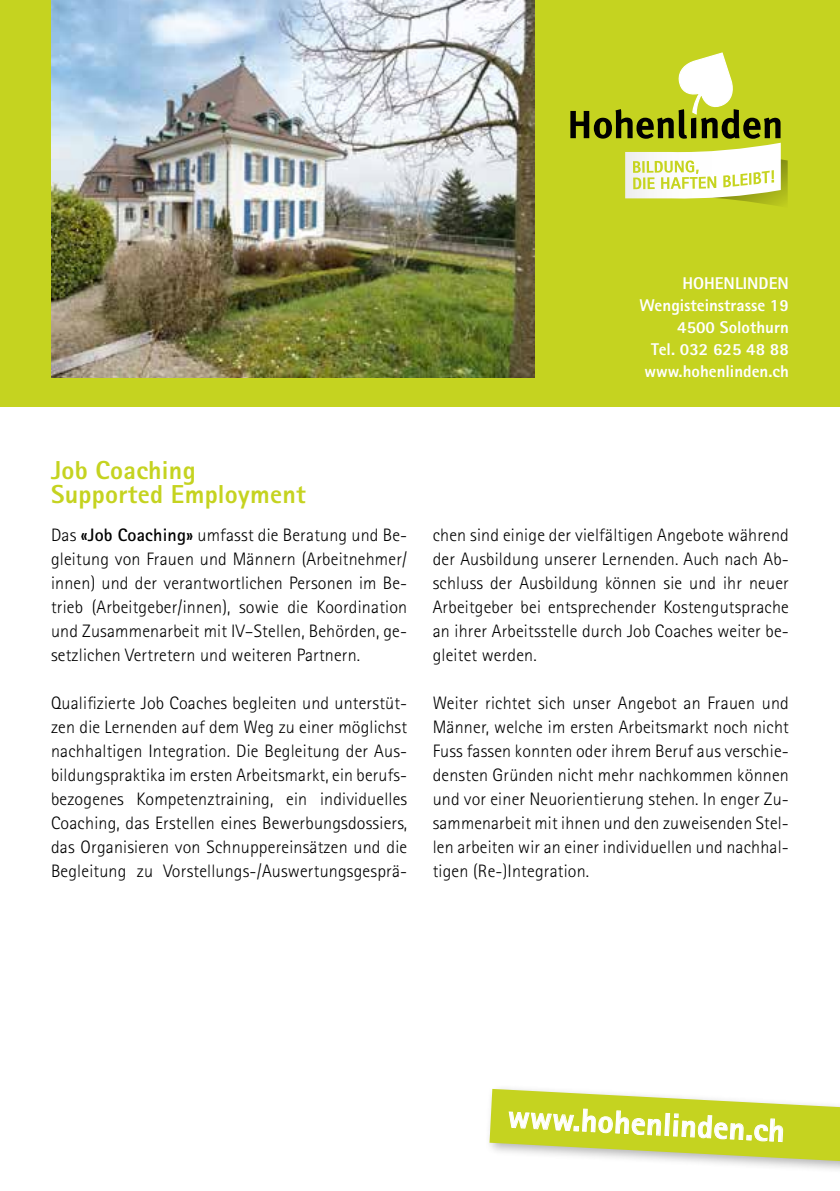
<style>
.page{position:relative;width:840px;height:1191px;background:#fff}
.page>*{position:absolute;margin:0;border:0;box-sizing:border-box;transform-origin:0 0}
.t1{font:800 32px "Rotis Sans Serif";color:#fff}
.t2{font:800 26px/24px "Rotis Sans Serif";letter-spacing:.01em;color:#c5d320}
.t3{font:300 18px/24px "Rotis Sans Serif";letter-spacing:.01em;color:#000;text-align:justify}
.t4{font:800 17px/22px "Rotis Sans Serif";color:#fff;text-align:right}
.s1{font-weight:700}
</style>
<div class="page">
<div style="left:484px;top:1083px;width:355px;height:97px;background:#000;opacity:.3"></div>
<svg style="left:489px;top:1089px;width:350px;height:72px"></svg>
<div style="left:0;top:0;width:839px;height:407px;background:#c5d320"></div>
<img style="left:51px;top:0;width:483px;height:377px">
<svg style="left:570px;top:52px;width:217px;height:154px"></svg>
<p class="t4" style="left:639px;top:272px;width:151px">HOHENLINDEN<br>Wengisteinstrasse 19<br>4500 Solothurn<br>Tel. 032 625 48 88 www.hohenlinden.ch</p>
<h2 class="t2" style="left:51px;top:458px;width:256px">Job Coaching<br>Supported Employment</h2>
<p class="t3" style="left:51px;top:523px;width:357px">Das <span class="s1">«Job Coaching»</span> umfasst die Beratung und Be&shy;gleitung von Frauen und Männern (Arbeitnehmer/ innen) und der verantwortlichen Personen im Be&shy;trieb (Arbeitgeber/innen), sowie die Koordination und Zusammenarbeit mit IV–Stellen, Behörden, ge&shy;setzlichen Vertretern und weiteren Partnern.</p>
<p class="t3" style="left:51px;top:691px;width:357px">Qualifizierte Job Coaches begleiten und unterstüt&shy;zen die Lernenden auf dem Weg zu einer möglichst nachhaltigen Integration. Die Begleitung der Aus&shy;bildungspraktika im ersten Arbeitsmarkt, ein berufs&shy;bezogenes Kompetenztraining, ein individuelles Coaching, das Erstellen eines Bewerbungsdossiers, das Organisieren von Schnuppereinsätzen und die Begleitung zu Vorstellungs-/Auswertungsgesprä-</p>
<p class="t3" style="left:432px;top:523px;width:357px">chen sind einige der vielfältigen Angebote während der Ausbildung unserer Lernenden. Auch nach Ab&shy;schluss der Ausbildung können sie und ihr neuer Arbeitgeber bei entsprechender Kostengutsprache an ihrer Arbeitsstelle durch Job Coaches weiter be&shy;gleitet werden.</p>
<p class="t3" style="left:432px;top:691px;width:357px">Weiter richtet sich unser Angebot an Frauen und Männer, welche im ersten Arbeitsmarkt noch nicht Fuss fassen konnten oder ihrem Beruf aus verschie&shy;densten Gründen nicht mehr nachkommen können und vor einer Neuorientierung stehen. In enger Zu&shy;sammenarbeit mit ihnen und den zuweisenden Stel&shy;len arbeiten wir an einer individuellen und nachhal&shy;tigen (Re-)Integration.</p>
<h1 class="t1" style="left:508px;top:1096px;width:278px;rotate:3deg">www.hohenlinden.ch</h1>
</div>
